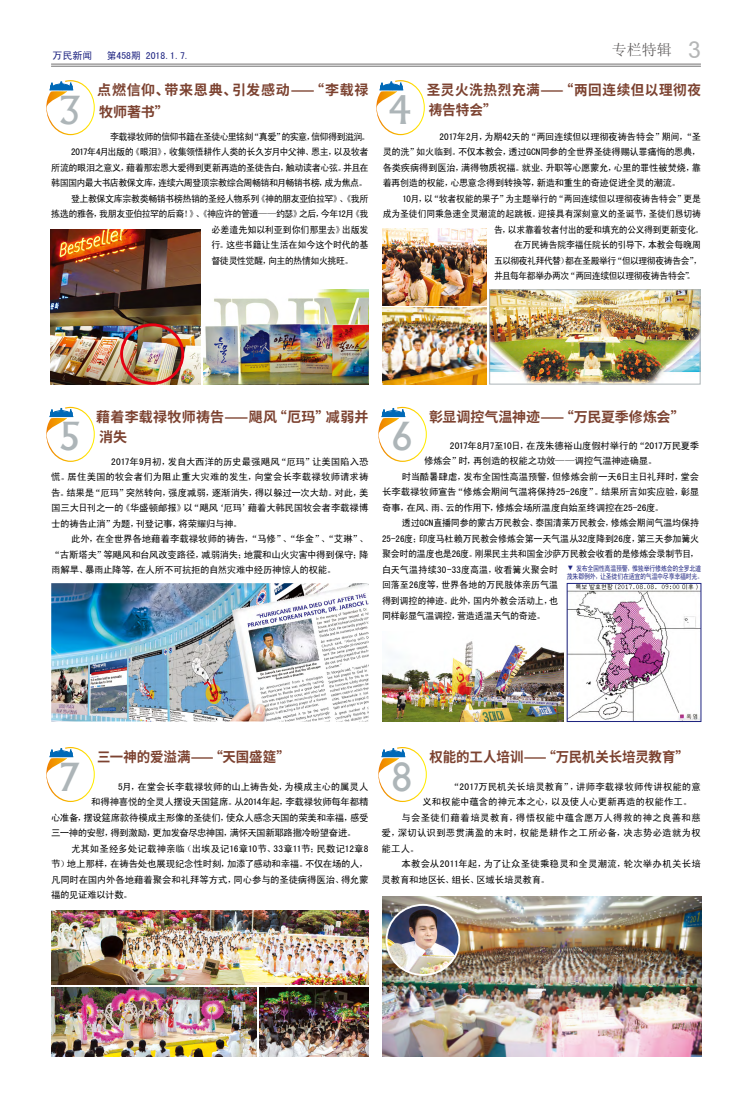
<style>
.page{position:relative;width:752px;height:1100px;background:#fff}
.page>*{position:absolute;margin:0;border:0;box-sizing:border-box;transform-origin:0 0}
.t1{font:37.7px "Albertus";color:#adb5b8}
.t2{font:37px "Kartika";color:#b5b6b6}
.t3{font:15px "N Sim Sun";color:#5a5757}
.t4{font:700 14px "Noto Sans Hans";letter-spacing:.01em;color:#7c4230;scale:.96 1}
.t5{font:700 14px/20px "Noto Sans Hans";letter-spacing:.04em;color:#7c4230}
.t6{font:700 14px/22px "Noto Sans Hans";letter-spacing:.045em;color:#7c4230}
.t7{font:700 14px/20px "Noto Sans Hans";letter-spacing:.01em;color:#7c4230}
.t8{font:700 14px "Noto Sans Hans";letter-spacing:-.01em;color:#7c4230}
.t9{font:10px "Sim Hei";color:#1e2481}
.t10{font:9.8px "Sim Hei";color:#1e2481}
.t11{font:9.4px/15.5px "Sim Hei";letter-spacing:-.03em;color:#000;text-align:justify}
.t12{font:9.4px "Sim Hei";letter-spacing:-.03em;color:#000;scale:.96 1}
.t13{font:9.4px "Sim Hei";letter-spacing:-.05em;color:#000;scale:.96 1}
.t14{font:9.4px "Sim Hei";letter-spacing:-.03em;color:#000;scale:.94 1}
.t15{font:9.4px "Sim Hei";color:#000}
.t16{font:9.4px "Sim Hei";letter-spacing:-.06em;color:#000;scale:.96 1}
.t17{font:9.4px "Sim Hei";letter-spacing:-.065em;color:#000;scale:.96 1}
.t18{font:9.4px "Sim Hei";letter-spacing:-.01em;color:#000;scale:.94 1}
.t19{font:9.4px "Sim Hei";letter-spacing:-.055em;color:#000;scale:.96 1}
.t20{font:9.4px "Sim Hei";letter-spacing:.025em;color:#000}
.t21{font:9.4px "Sim Hei";letter-spacing:.02em;color:#000}
.t22{font:9.4px "Sim Hei";letter-spacing:-.07em;color:#000;scale:.96 1}
.t23{font:9.4px "Sim Hei";letter-spacing:.04em;color:#000}
.t24{font:9.4px "Sim Hei";letter-spacing:.01em;color:#000}
.t25{font:9.4px "Sim Hei";letter-spacing:-.01em;color:#000}
.t26{font:9.4px "Sim Hei";letter-spacing:-.055em;color:#000;scale:.94 1}
.t27{font:9.4px "Sim Hei";letter-spacing:-.05em;color:#000;scale:.94 1}
.t28{font:9.4px "Sim Hei";letter-spacing:.01em;color:#000;scale:.96 1}
.t29{font:9.4px "Sim Hei";letter-spacing:-.01em;color:#000;scale:.96 1}
.t30{font:7.3px/8.5px "Sim Hei";letter-spacing:-.045em;color:#1e2481;scale:.82 1}
</style>
<div class="page">
<hr style="left:51px;top:64px;width:649px;height:1px;background:#727171">
<hr style="left:51px;top:66px;width:649px;height:1px;background:#727171">
<img style="left:382px;top:641px;width:181px;height:81px">
<img style="left:51px;top:229px;width:150px;height:155px">
<img style="left:491px;top:291px;width:207px;height:91px">
<div style="left:489px;top:289px;width:211px;height:95px;border:1px solid #adb5b8"></div>
<img style="left:382px;top:228px;width:104px;height:77px">
<img style="left:382px;top:308px;width:104px;height:76px">
<svg style="left:46px;top:80px;width:49px;height:55px"></svg>
<svg style="left:376px;top:80px;width:48px;height:55px"></svg>
<img style="left:259px;top:987px;width:110px;height:70px">
<img style="left:51px;top:987px;width:206px;height:70px">
<img style="left:51px;top:910px;width:318px;height:75px">
<img style="left:382px;top:896px;width:319px;height:161px">
<svg style="left:46px;top:747px;width:49px;height:55px"></svg>
<svg style="left:378px;top:747px;width:48px;height:55px"></svg>
<img style="left:386px;top:905px;width:73px;height:70px">
<div style="left:385px;top:904px;width:75px;height:72px;border:2px solid #fff;border-radius:50%"></div>
<img style="left:51px;top:583px;width:317px;height:138px">
<img style="left:568px;top:585px;width:130px;height:135px">
<div style="left:566px;top:583px;width:134px;height:139px;border:1px solid #1e2481"></div>
<svg style="left:46px;top:407px;width:49px;height:55px"></svg>
<svg style="left:378px;top:407px;width:48px;height:55px"></svg>
<div style="left:120px;top:323px;width:64px;height:62px;border:3px solid #e60013;border-radius:50%"></div>
<img style="left:203px;top:290px;width:166px;height:94px">
<p class="t9" style="left:52px;top:50px;width:41px">万民新闻</p>
<p class="t10" style="left:107px;top:51px;width:84px">第458期 2018.1.7.</p>
<h3 class="t3" style="left:611px;top:43px;width:61px">专栏特辑</h3>
<h2 class="t2" style="left:688px;top:32px;width:14px">3</h2>
<h3 class="t5" style="left:426px;top:80px;width:276px">圣灵火洗热烈充满——“两回连续但以理彻夜祷告特会”</h3>
<p class="t11" style="left:382px;top:129px;width:320px;text-indent:57px">2017年2月，为期42天的“两回连续但以理彻夜祷告特会”期间，“圣灵的洗”如火临到。不仅本教会，透过GCN同参的全世界圣徒得赐认罪痛悔的恩典，各类疾病得到医治，满得物质祝福。就业、升职等心愿蒙允，心里的罪性被焚烧，靠着再创造的权能，心思意念得到转换等，新造和重生的奇迹促进全灵的潮流。</p>
<p class="t14" style="left:402px;top:194px;width:319px">10月，以“牧者权能的果子”为主题举行的“两回连续但以理彻夜祷告特会”更是</p>
<p class="t18" style="left:382px;top:209px;width:340px">成为圣徒们同乘急速全灵潮流的起跳板。迎接具有深刻意义的圣诞节，圣徒们恳切祷</p>
<p class="t14" style="left:494px;top:225px;width:224px">告，以求靠着牧者付出的爱和填充的公义得到更新变化。</p>
<p class="t14" style="left:514px;top:240px;width:200px">在万民祷告院李福任院长的引导下，本教会每晚（周</p>
<p class="t26" style="left:494px;top:256px;width:223px">五以彻夜礼拜代替）都在圣殿举行“但以理彻夜祷告会”，</p>
<p class="t27" style="left:494px;top:271px;width:215px">并且每年都举办两次“两回连续但以理彻夜祷告特会”。</p>
<h3 class="t6" style="left:97px;top:79px;width:273px">点燃信仰、带来恩典、引发感动——“李载禄牧师著书”</h3>
<p class="t22" style="left:110px;top:132px;width:272px">李载禄牧师的信仰书籍在圣徒心里铭刻“真爱”的实意，信仰得到滋润。</p>
<p class="t13" style="left:71px;top:147px;width:311px">2017年4月出版的《眼泪》，收集领悟耕作人类的长久岁月中父神、恩主，以及牧者</p>
<p class="t13" style="left:51px;top:163px;width:332px">所流的眼泪之意义，藉着那宏恩大爱得到更新再造的圣徒告白，触动读者心弦。并且在</p>
<p class="t17" style="left:51px;top:178px;width:331px">韩国国内最大书店教保文库，连续六周登顶宗教综合周畅销和月畅销书榜，成为焦点。</p>
<p class="t19" style="left:71px;top:194px;width:311px">登上教保文库宗教类畅销书榜热销的圣经人物系列《神的朋友亚伯拉罕》、《我所</p>
<p class="t16" style="left:51px;top:209px;width:332px">拣选的雅各，我朋友亚伯拉罕的后裔！》、《神应许的管道——约瑟》之后，今年12月《我</p>
<p class="t12" style="left:211px;top:225px;width:165px">必差遣先知以利亚到你们那里去》出版发</p>
<p class="t12" style="left:211px;top:240px;width:165px">行。这些书籍让生活在如今这个时代的基</p>
<p class="t13" style="left:211px;top:256px;width:149px">督徒灵性觉醒，向主的热情如火挑旺。</p>
<h1 class="t1" style="left:60px;top:88px;width:22px">3</h1>
<h1 class="t1" style="left:389px;top:88px;width:23px">4</h1>
<h3 class="t7" style="left:96px;top:407px;width:274px">藉着李载禄牧师祷告——飓风“厄玛”减弱并消失</h3>
<p class="t11" style="left:51px;top:454px;width:319px;text-indent:60px">2017年9月初，发自大西洋的历史最强飓风“厄玛”让美国陷入恐慌。居住美国的牧会者们为阻止重大灾难的发生，向堂会长李载禄牧师请求祷告。结果是“厄玛”突然转向，强度减弱，逐渐消失，得以躲过一次大劫。对此，美国三大日刊之一的《华盛顿邮报》以“飓风‘厄玛’藉着大韩民国牧会者李载禄博士的祷告止消”为题，刊登记事，将荣耀归与神。</p>
<p class="t11" style="left:51px;top:531px;width:319px;text-indent:20px">此外，在全世界各地藉着李载禄牧师的祷告，“马修”、“华金”、“艾琳”、“古斯塔夫”等飓风和台风改变路径，减弱消失；地震和山火灾害中得到保守；降雨解旱、暴雨止降等，在人所不可抗拒的自然灾难中经历神惊人的权能。</p>
<h3 class="t8" style="left:429px;top:408px;width:257px">彰显调控气温神迹——“万民夏季修炼会”</h3>
<p class="t11" style="left:449px;top:438px;width:251px">2017年8月7至10日，在茂朱德裕山度假村举行的“2017万民夏季</p>
<p class="t11" style="left:424px;top:453px;width:234px">修炼会”时，再创造的权能之功效——调控气温神迹确显。</p>
<p class="t11" style="left:401px;top:469px;width:299px">时当酷暑肆虐，发布全国性高温预警，但修炼会前一天6日主日礼拜时，堂会</p>
<p class="t11" style="left:382px;top:484px;width:318px">长李载禄牧师宣告“修炼会期间气温将保持25-26度”。结果所言如实应验，彰显</p>
<p class="t11" style="left:382px;top:500px;width:283px">奇事，在风、雨、云的作用下，修炼会场所温度自始至终调控在25-26度。</p>
<p class="t12" style="left:401px;top:518px;width:311px">透过GCN直播同参的蒙古万民教会、泰国清莱万民教会，修炼会期间气温均保持</p>
<p class="t12" style="left:382px;top:534px;width:332px">25-26度；印度马杜赖万民教会修炼会第一天气温从32度降到26度，第三天参加篝火</p>
<p class="t12" style="left:382px;top:549px;width:332px">聚会时的温度也是26度。刚果民主共和国金沙萨万民教会收看的是修炼会录制节目，</p>
<p class="t28" style="left:382px;top:565px;width:185px">白天气温持续30-33度高温，收看篝火聚会时</p>
<p class="t29" style="left:382px;top:580px;width:185px">回落至26度等，世界各地的万民肢体亲历气温</p>
<p class="t12" style="left:382px;top:596px;width:185px">得到调控的神迹。此外，国内外教会活动上，也</p>
<p class="t12" style="left:382px;top:611px;width:172px">同样彰显气温调控，营造适温天气的奇迹。</p>
<h1 class="t1" style="left:60px;top:415px;width:21px">5</h1>
<h1 class="t1" style="left:392px;top:415px;width:20px">6</h1>
<p class="t30" style="left:566px;top:564px;width:168px">▼ 发布全国性高温预警，惟独举行修炼会的全罗北道茂朱郡例外，让圣徒们在适宜的气温中尽享幸福时光。</p>
<h3 class="t4" style="left:97px;top:749px;width:202px">三一神的爱溢满——“天国盛筵”</h3>
<p class="t25" style="left:118px;top:782px;width:252px">5月，在堂会长李载禄牧师的山上祷告处，为模成主心的属灵人</p>
<p class="t11" style="left:91px;top:794px;width:278px">和得神喜悦的全灵人摆设天国筵席。从2014年起，李载禄牧师每年都精</p>
<p class="t11" style="left:51px;top:810px;width:319px">心准备，摆设筵席款待模成主形像的圣徒们，使众人感念天国的荣美和幸福，感受</p>
<p class="t11" style="left:51px;top:825px;width:306px">三一神的安慰，得到激励，更加发奋尽忠神国，满怀天国新耶路撒冷盼望奋进。</p>
<p class="t15" style="left:71px;top:844px;width:299px">尤其如圣经多处记载神亲临（出埃及记16章10节、33章11节；民数记12章8</p>
<p class="t11" style="left:51px;top:856px;width:319px">节）地上那样，在祷告处也展现纪念性时刻，加添了感动和幸福。不仅在场的人，</p>
<p class="t11" style="left:51px;top:872px;width:318px">凡同时在国内外各地藉着聚会和礼拜等方式，同心参与的圣徒病得医治、得允蒙</p>
<p class="t11" style="left:51px;top:887px;width:83px">福的见证难以计数。</p>
<h3 class="t4" style="left:429px;top:749px;width:271px">权能的工人培训——“万民机关长培灵教育”</h3>
<p class="t24" style="left:450px;top:782px;width:252px">“2017万民机关长培灵教育”，讲师李载禄牧师传讲权能的意</p>
<p class="t15" style="left:422px;top:797px;width:271px">义和权能中蕴含的神元本之心，以及使人心更新再造的权能作工。</p>
<p class="t23" style="left:401px;top:813px;width:301px">与会圣徒们藉着培灵教育，得悟权能中蕴含愿万人得救的神之良善和慈</p>
<p class="t20" style="left:381px;top:828px;width:321px">爱，深切认识到恶贯满盈的末时，权能是耕作之工所必备，决志势必造就为权</p>
<p class="t11" style="left:381px;top:841px;width:39px">能工人。</p>
<p class="t21" style="left:401px;top:859px;width:301px">本教会从2011年起，为了让众圣徒乘稳灵和全灵潮流，轮次举办机关长培</p>
<p class="t11" style="left:381px;top:872px;width:170px">灵教育和地区长、组长、区域长培灵教育。</p>
<h1 class="t1" style="left:60px;top:755px;width:21px">7</h1>
<h1 class="t1" style="left:392px;top:755px;width:20px">8</h1>
</div>
